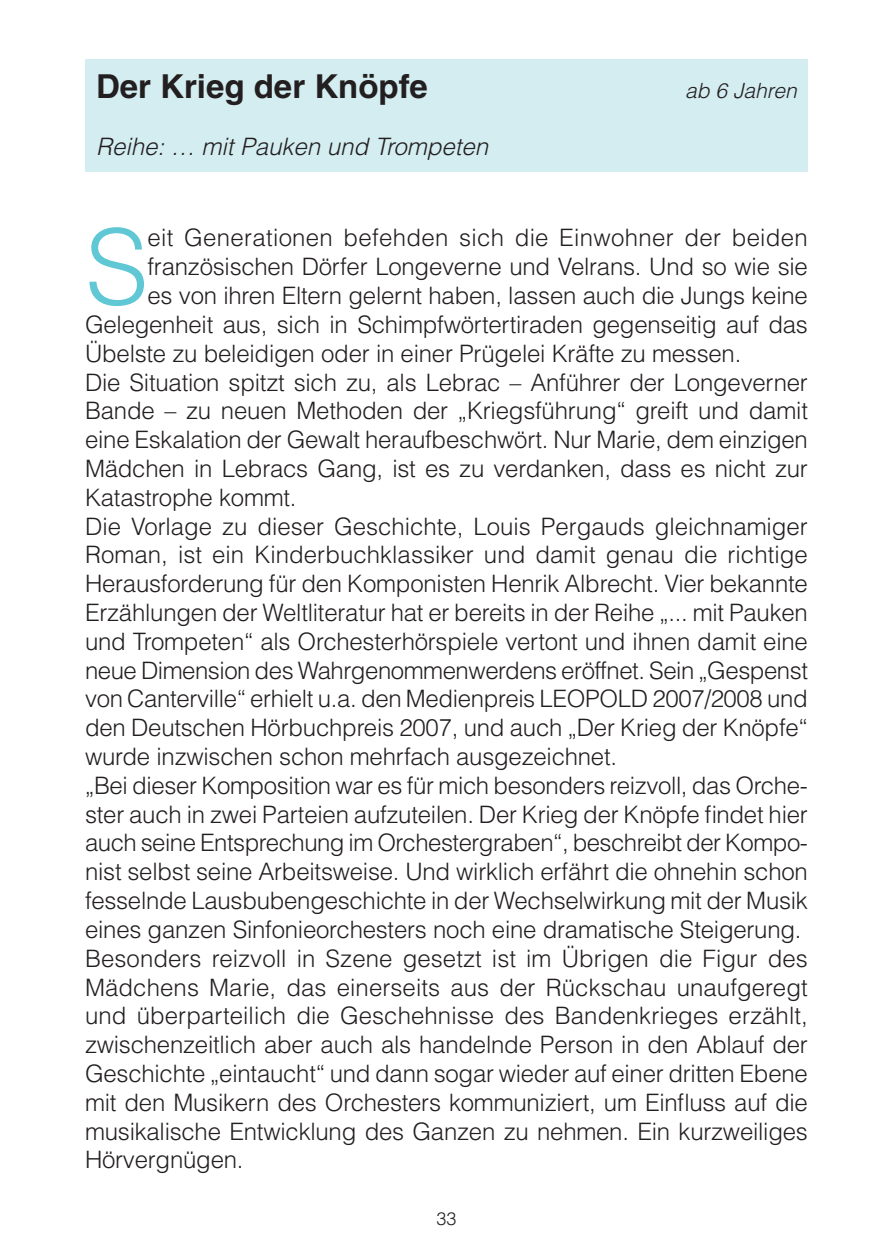
<style>
.page{position:relative;width:893px;height:1259px;background:#fff}
.page>*{position:absolute;margin:0;border:0;box-sizing:border-box;transform-origin:0 0}
.t1{font:300 104.1px "Helvetica";color:#60c8d4}
.t2{font:700 33px "Helvetica";color:#231f20}
.t3{font:300 24px "Helvetica";letter-spacing:-.01em;color:#231f20}
.t4{font:300 24px "Helvetica";letter-spacing:.015em;color:#231f20}
.t5{font:italic 300 24px "Helvetica";color:#231f20}
.t6{font:italic 300 21px "Helvetica";color:#231f20}
.t7{font:300 18px "Helvetica";color:#231f20}
</style>
<div class="page">
<div style="left:85px;top:59px;width:723px;height:112px;background:#d3edf0"></div>
<h2 class="t2" style="left:96px;top:74px;width:333px">Der Krieg der Knöpfe</h2>
<p class="t6" style="left:685px;top:83px;width:113px">ab 6 Jahren</p>
<p class="t5" style="left:96px;top:138px;width:394px">Reihe: … mit Pauken und Trompeten</p>
<h1 class="t1" style="left:85px;top:229px;width:65px">S</h1>
<p class="t4" style="left:148px;top:229px;width:662px">eit Generationen befehden sich die Einwohner der beiden</p>
<p class="t3" style="left:148px;top:258px;width:662px">französischen Dörfer Longeverne und Velrans. Und so wie sie</p>
<p class="t3" style="left:148px;top:287px;width:662px">es von ihren Eltern gelernt haben, lassen auch die Jungs keine</p>
<p class="t3" style="left:85px;top:315px;width:724px">Gelegenheit aus, sich in Schimpfwörtertiraden gegenseitig auf das</p>
<p class="t3" style="left:85px;top:344px;width:658px">Übelste zu beleidigen oder in einer Prügelei Kräfte zu messen.</p>
<p class="t3" style="left:85px;top:373px;width:724px">Die Situation spitzt sich zu, als Lebrac – Anführer der Longeverner</p>
<p class="t3" style="left:85px;top:402px;width:724px">Bande – zu neuen Methoden der „Kriegsführung“ greift und damit</p>
<p class="t3" style="left:85px;top:431px;width:724px">eine Eskalation der Gewalt heraufbeschwört. Nur Marie, dem einzigen</p>
<p class="t3" style="left:85px;top:459px;width:724px">Mädchen in Lebracs Gang, ist es zu verdanken, dass es nicht zur</p>
<p class="t3" style="left:85px;top:488px;width:213px">Katastrophe kommt.</p>
<p class="t3" style="left:85px;top:517px;width:724px">Die Vorlage zu dieser Geschichte, Louis Pergauds gleichnamiger</p>
<p class="t3" style="left:85px;top:546px;width:724px">Roman, ist ein Kinderbuchklassiker und damit genau die richtige</p>
<p class="t3" style="left:85px;top:575px;width:724px">Herausforderung für den Komponisten Henrik Albrecht. Vier bekannte</p>
<p class="t3" style="left:85px;top:603px;width:724px">Erzählungen der Weltliteratur hat er bereits in der Reihe „... mit Pauken</p>
<p class="t3" style="left:85px;top:632px;width:724px">und Trompeten“ als Orchesterhörspiele vertont und ihnen damit eine</p>
<p class="t3" style="left:85px;top:661px;width:724px">neue Dimension des Wahrgenommenwerdens eröffnet. Sein „Gespenst</p>
<p class="t3" style="left:85px;top:690px;width:724px">von Canterville“ erhielt u.a. den Medienpreis LEOPOLD 2007/2008 und</p>
<p class="t3" style="left:85px;top:719px;width:724px">den Deutschen Hörbuchpreis 2007, und auch „Der Krieg der Knöpfe“</p>
<p class="t3" style="left:85px;top:747px;width:534px">wurde inzwischen schon mehrfach ausgezeichnet.</p>
<p class="t3" style="left:85px;top:776px;width:724px">„Bei dieser Komposition war es für mich besonders reizvoll, das Orche-</p>
<p class="t3" style="left:85px;top:805px;width:724px">ster auch in zwei Parteien aufzuteilen. Der Krieg der Knöpfe findet hier</p>
<p class="t3" style="left:85px;top:834px;width:724px">auch seine Entsprechung im Orchestergraben“, beschreibt der Kompo-</p>
<p class="t3" style="left:85px;top:863px;width:724px">nist selbst seine Arbeitsweise. Und wirklich erfährt die ohnehin schon</p>
<p class="t3" style="left:85px;top:891px;width:724px">fesselnde Lausbubengeschichte in der Wechselwirkung mit der Musik</p>
<p class="t3" style="left:85px;top:920px;width:718px">eines ganzen Sinfonieorchesters noch eine dramatische Steigerung.</p>
<p class="t3" style="left:85px;top:949px;width:724px">Besonders reizvoll in Szene gesetzt ist im Übrigen die Figur des</p>
<p class="t3" style="left:85px;top:978px;width:724px">Mädchens Marie, das einerseits aus der Rückschau unaufgeregt</p>
<p class="t3" style="left:85px;top:1007px;width:724px">und überparteilich die Geschehnisse des Bandenkrieges erzählt,</p>
<p class="t3" style="left:85px;top:1035px;width:724px">zwischenzeitlich aber auch als handelnde Person in den Ablauf der</p>
<p class="t3" style="left:85px;top:1064px;width:724px">Geschichte „eintaucht“ und dann sogar wieder auf einer dritten Ebene</p>
<p class="t3" style="left:85px;top:1093px;width:724px">mit den Musikern des Orchesters kommuniziert, um Einfluss auf die</p>
<p class="t3" style="left:85px;top:1122px;width:724px">musikalische Entwicklung des Ganzen zu nehmen. Ein kurzweiliges</p>
<p class="t3" style="left:85px;top:1151px;width:160px">Hörvergnügen.</p>
<p class="t7" style="left:436px;top:1211px;width:22px">33</p>
</div>
